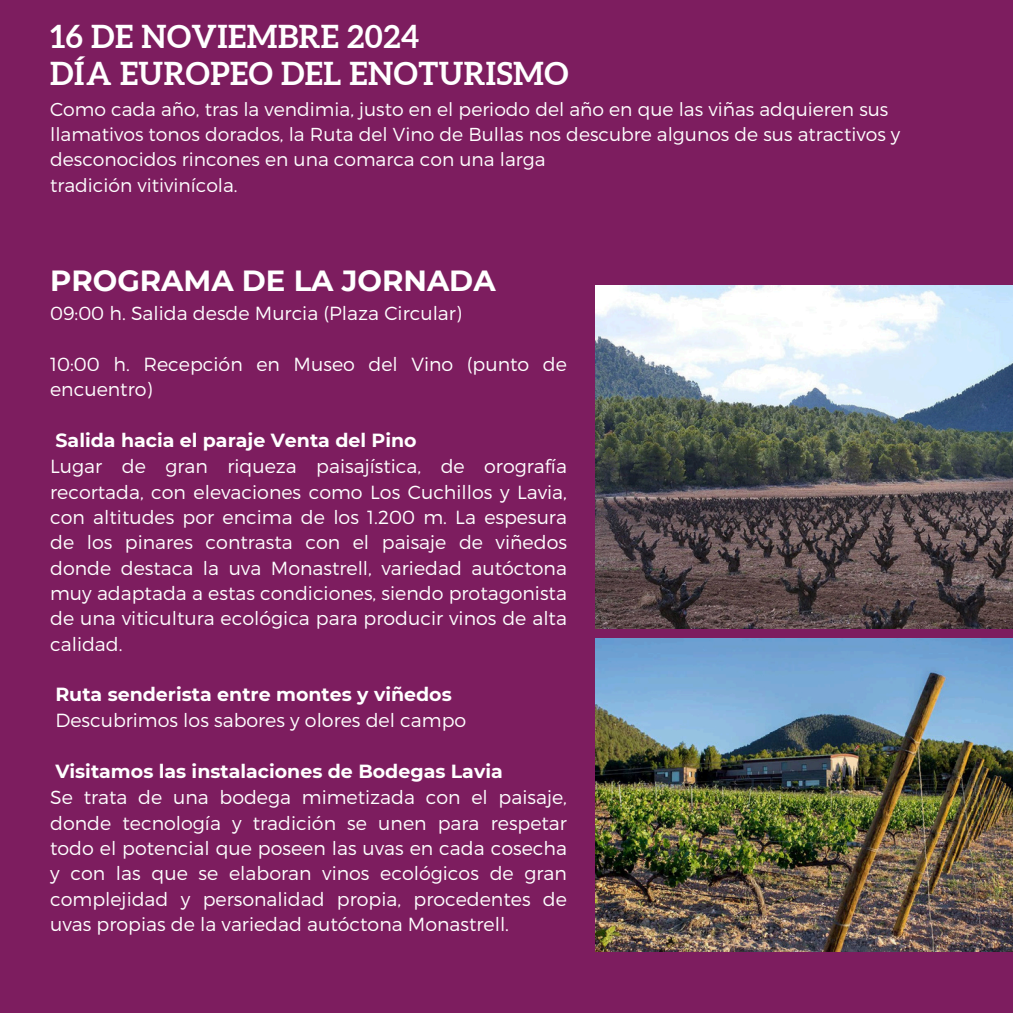
<style>
.page{position:relative;width:1013px;height:1013px;background:#fff}
.page>*{position:absolute;margin:0;border:0;box-sizing:border-box;transform-origin:0 0}
.t1{font:700 31.5px/37.5px "Aleo";letter-spacing:.015em;color:#fff}
.t2{font:700 29.12px "Montserrat";color:#fff}
.t3{font:300 19px/25.2px "Montserrat";color:#fff;text-align:justify}
.t4{font:700 19px "Montserrat";color:#fff}
.t5{font:300 18.75px/25px "Montserrat";color:#fff}
</style>
<div class="page">
<div style="left:0;top:0;width:1012px;height:1012px;background:#7d1d5f"></div>
<img style="left:595px;top:638px;width:417px;height:313px">
<img style="left:595px;top:285px;width:417px;height:343px">
<p class="t1" style="left:50px;top:17px;width:520px">16 DE NOVIEMBRE 2024<br>DÍA EUROPEO DEL ENOTURISMO</p>
<p class="t5" style="left:50px;top:96px;width:851px">Como cada año, tras la vendimia, justo en el periodo del año en que las viñas adquieren sus llamativos tonos dorados, la Ruta del Vino de Bullas nos descubre algunos de sus atractivos y desconocidos rincones en una comarca con una larga</p>
<p class="t5" style="left:50px;top:171px;width:189px">tradición vitivinícola.</p>
<p class="t2" style="left:50px;top:263px;width:447px">PROGRAMA DE LA JORNADA</p>
<p class="t3" style="left:50px;top:300px;width:413px">09:00 h. Salida desde Murcia (Plaza Circular)</p>
<p class="t3" style="left:50px;top:350px;width:518px">10:00 h. Recepción en Museo del Vino (punto de encuentro)</p>
<p class="t4" style="left:56px;top:428px;width:362px">Salida hacia el paraje Venta del Pino</p>
<p class="t3" style="left:50px;top:453px;width:518px">Lugar de gran riqueza paisajística, de orografía recortada, con elevaciones como Los Cuchillos y Lavia, con altitudes por encima de los 1.200 m. La espesura de los pinares contrasta con el paisaje de viñedos donde destaca la uva Monastrell, variedad autóctona muy adaptada a estas condiciones, siendo protagonista de una viticultura ecológica para producir vinos de alta calidad.</p>
<p class="t4" style="left:55px;top:682px;width:398px">Ruta senderista entre montes y viñedos</p>
<p class="t3" style="left:55px;top:707px;width:412px">Descubrimos los sabores y olores del campo</p>
<p class="t4" style="left:55px;top:759px;width:449px">Visitamos las instalaciones de Bodegas Lavia</p>
<p class="t3" style="left:50px;top:784px;width:518px">Se trata de una bodega mimetizada con el paisaje, donde tecnología y tradición se unen para respetar todo el potencial que poseen las uvas en cada cosecha y con las que se elaboran vinos ecológicos de gran complejidad y personalidad propia, procedentes de uvas propias de la variedad autóctona Monastrell.</p>
</div>
